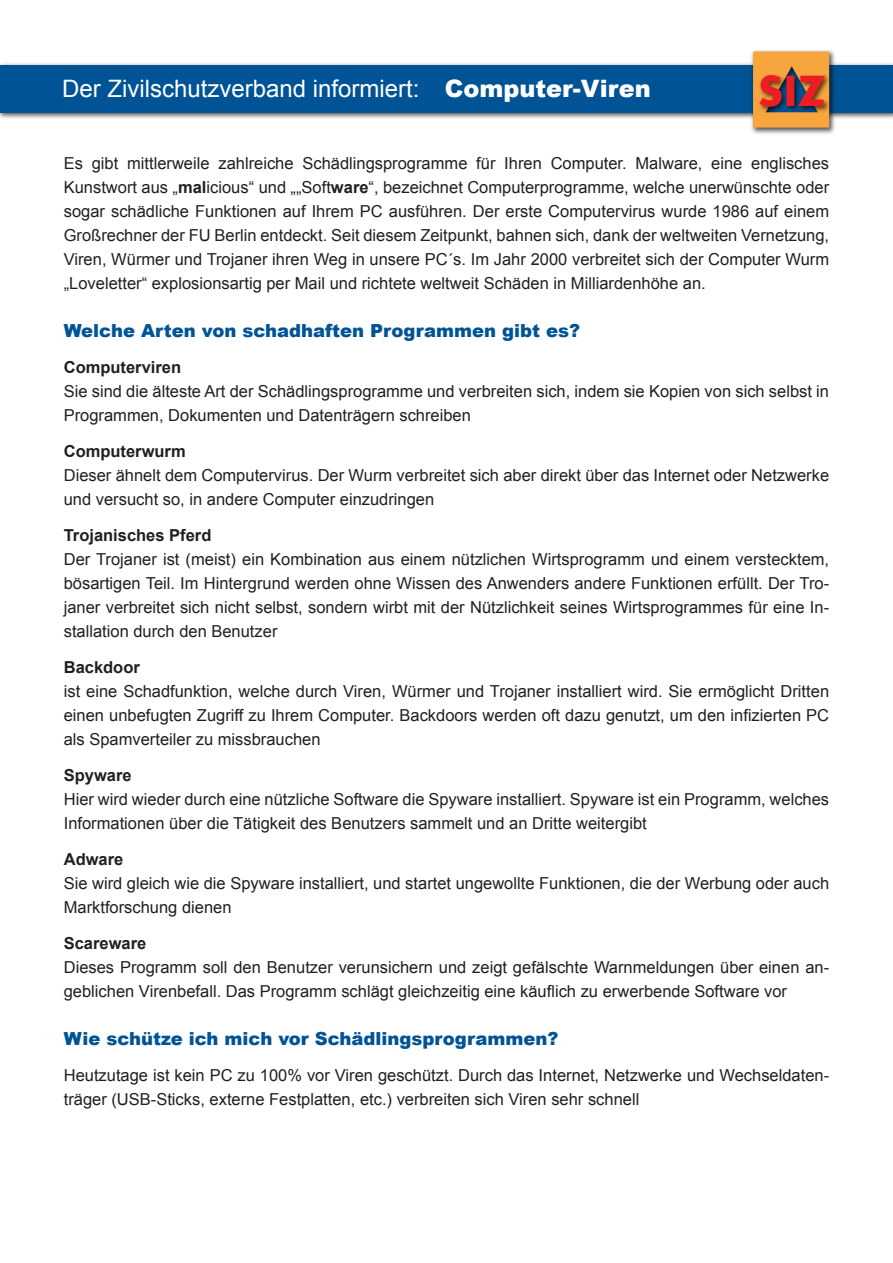
<style>
.page{position:relative;width:893px;height:1263px;background:#fff}
.page>*{position:absolute;margin:0;border:0;box-sizing:border-box;transform-origin:0 0}
.t1{font:700 45px "Aharoni";color:#ee1d23}
.t2{font:24px "Arial";color:#fff}
.t3{font:900 18px "Arial";color:#005495}
.t4{font:16.5px/24px "Arial";color:#231f20}
.t5{font:700 16.5px "Arial";color:#231f20}
.s1{font-weight:900}
.s2{font-weight:700}
</style>
<div class="page">
<img style="left:0;top:63px;width:893px;height:56px">
<div style="left:0;top:65px;width:893px;height:47px;background:#005495"></div>
<img style="left:749px;top:50px;width:89px;height:84px">
<svg style="left:753px;top:51px;width:76px;height:77px"></svg>
<img style="left:753px;top:64px;width:81px;height:62px">
<p class="t2" style="left:62px;top:73px;width:590px">Der Zivilschutzverband informiert: <span class="s1">Computer-Viren</span></p>
<h1 class="t1" style="left:758px;top:73px;width:70px">SIZ</h1>
<p class="t4" style="left:64px;top:151px;width:767px;text-align:justify">Es gibt mittlerweile zahlreiche Schädlingsprogramme für Ihren Computer. Malware, eine englisches Kunstwort aus „<span class="s2">mal</span>icious“ und „„Soft<span class="s2">ware</span>“, bezeichnet Computerprogramme, welche unerwünschte oder sogar schädliche Funktionen auf Ihrem PC ausführen. Der erste Computervirus wurde 1986 auf einem Großrechner der FU Berlin entdeckt. Seit diesem Zeitpunkt, bahnen sich, dank der weltweiten Vernetzung, Viren, Würmer und Trojaner ihren Weg in unsere PC´s. Im Jahr 2000 verbreitet sich der Computer Wurm „Loveletter“ explosionsartig per Mail und richtete weltweit Schäden in Milliardenhöhe an.</p>
<p class="t3" style="left:64px;top:317px;width:518px">Welche Arten von schadhaften Programmen gibt es?</p>
<p class="t5" style="left:64px;top:356px;width:119px">Computerviren</p>
<p class="t4" style="left:64px;top:379px;width:767px">Sie sind die älteste Art der Schädlingsprogramme und verbreiten sich, indem sie Kopien von sich selbst in<br>Programmen, Dokumenten und Datenträgern schreiben</p>
<p class="t5" style="left:64px;top:440px;width:123px">Computerwurm</p>
<p class="t4" style="left:64px;top:463px;width:767px">Dieser ähnelt dem Computervirus. Der Wurm verbreitet sich aber direkt über das Internet oder Netzwerke und versucht so, in andere Computer einzudringen</p>
<p class="t5" style="left:64px;top:524px;width:149px">Trojanisches Pferd</p>
<p class="t4" style="left:64px;top:547px;width:767px;text-align:justify">Der Trojaner ist (meist) ein Kombination aus einem nützlichen Wirtsprogramm und einem verstecktem, bösartigen Teil. Im Hintergrund werden ohne Wissen des Anwenders andere Funktionen erfüllt. Der Tro&shy;janer verbreitet sich nicht selbst, sondern wirbt mit der Nützlichkeit seines Wirtsprogrammes für eine In&shy;stallation durch den Benutzer</p>
<p class="t5" style="left:64px;top:656px;width:78px">Backdoor</p>
<p class="t4" style="left:64px;top:679px;width:767px;text-align:justify">ist eine Schadfunktion, welche durch Viren, Würmer und Trojaner installiert wird. Sie ermöglicht Dritten einen unbefugten Zugriff zu Ihrem Computer. Backdoors werden oft dazu genutzt, um den infizierten PC als Spamverteiler zu missbrauchen</p>
<p class="t5" style="left:64px;top:764px;width:69px">Spyware</p>
<p class="t4" style="left:64px;top:787px;width:767px">Hier wird wieder durch eine nützliche Software die Spyware installiert. Spyware ist ein Programm, welches<br>Informationen über die Tätigkeit des Benutzers sammelt und an Dritte weitergibt</p>
<p class="t5" style="left:64px;top:848px;width:61px">Adware</p>
<p class="t4" style="left:64px;top:871px;width:767px">Sie wird gleich wie die Spyware installiert, und startet ungewollte Funktionen, die der Werbung oder auch<br>Marktforschung dienen</p>
<p class="t5" style="left:64px;top:932px;width:84px">Scareware</p>
<p class="t4" style="left:64px;top:955px;width:767px">Dieses Programm soll den Benutzer verunsichern und zeigt gefälschte Warnmeldungen über einen an&shy;geblichen Virenbefall. Das Programm schlägt gleichzeitig eine käuflich zu erwerbende Software vor</p>
<p class="t3" style="left:64px;top:1025px;width:496px">Wie schütze ich mich vor Schädlingsprogrammen?</p>
<p class="t4" style="left:64px;top:1063px;width:767px">Heutzutage ist kein PC zu 100% vor Viren geschützt. Durch das Internet, Netzwerke und Wechseldaten&shy;träger (USB-Sticks, externe Festplatten, etc.) verbreiten sich Viren sehr schnell</p>
</div>
